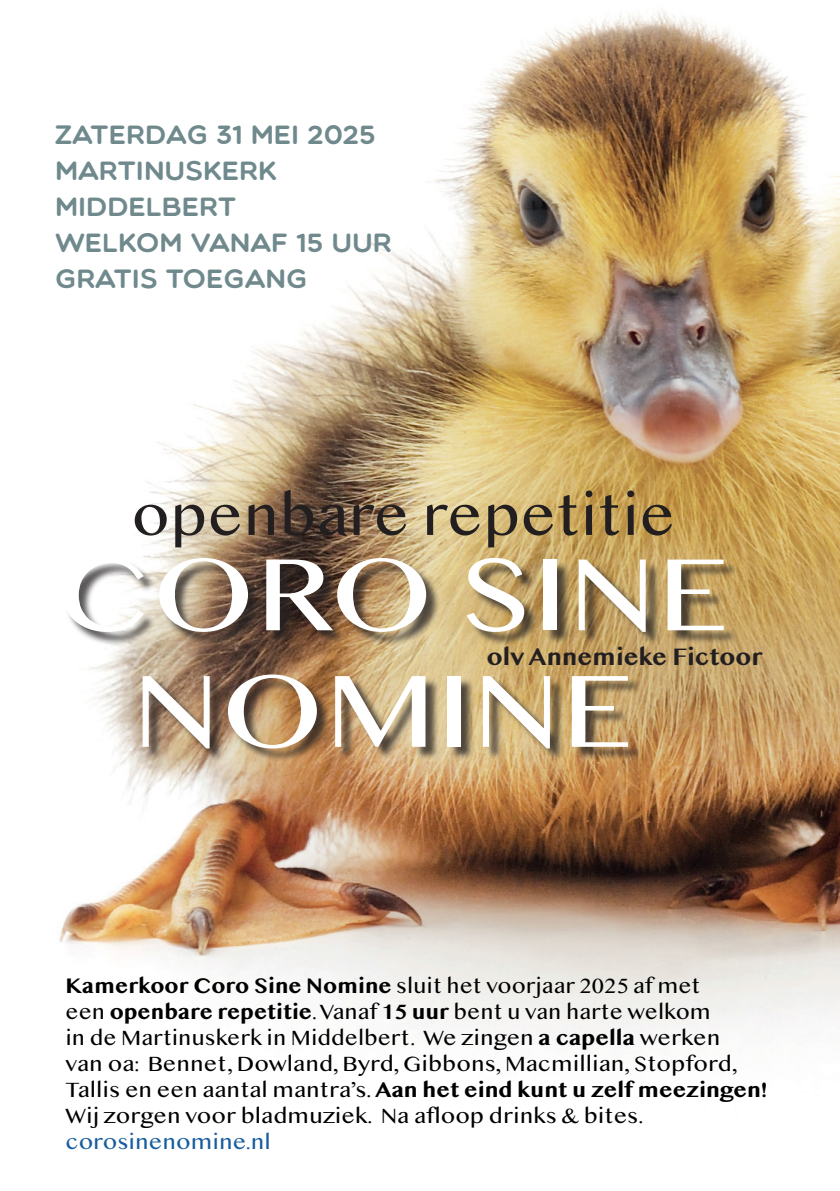
<style>
.page{position:relative;width:840px;height:1191px;background:#fff}
.page>*{position:absolute;margin:0;border:0;box-sizing:border-box;transform-origin:0 0}
.t1{font:109.2px/116.4px "Lao MN";color:#fff;text-align:center;scale:1.14 1}
.t2{font:59.4px "Lao MN";color:#231f20}
.t3{font:26.6px/36px "Multicolore";color:#6f898c;scale:1.05 1}
.t4{font:700 24.8px "Lao MN";color:#231f20}
.t5{font:21.8px/26px "Lao MN";color:#000}
.t6{font:21.8px "Lao MN";color:#175d9e;scale:1.05 1}
.s1{font-weight:700}
</style>
<div class="page">
<img style="left:59px;top:9px;width:780px;height:1034px">
<div style="left:65px;top:560px;width:672px;height:203px;background:#231f20;opacity:.75"></div>
<p class="t3" style="left:55px;top:116px;width:322px">ZATERDAG 31 MEI 2025<br>MARTINUSKERK<br>MIDDELBERT<br>WELKOM VANAF 15 UUR<br>GRATIS TOEGANG</p>
<h2 class="t2" style="left:131px;top:479px;width:545px">openbare repetitie</h2>
<h1 class="t1" style="left:55px;top:534px;width:592px">CORO SINE<br>NOMINE</h1>
<p class="t4" style="left:486px;top:642px;width:277px">olv Annemieke Fictoor</p>
<p class="t5" style="left:65px;top:972px;width:703px"><span class="s1">Kamerkoor Coro Sine Nomine</span> sluit het voorjaar 2025 af met<br>een <span class="s1">openbare repetitie</span>. Vanaf <span class="s1">15 uur</span> bent u van harte welkom<br>in de Martinuskerk in Middelbert. We zingen <span class="s1">a capella</span> werken<br>van oa: Bennet, Dowland, Byrd, Gibbons, Macmillian, Stopford, Tallis en een aantal mantra’s. <span class="s1">Aan het eind kunt u zelf meezingen!<br></span>Wij zorgen voor bladmuziek. Na afloop drinks &amp; bites.</p>
<p class="t6" style="left:65px;top:1128px;width:197px">corosinenomine.nl</p>
</div>
